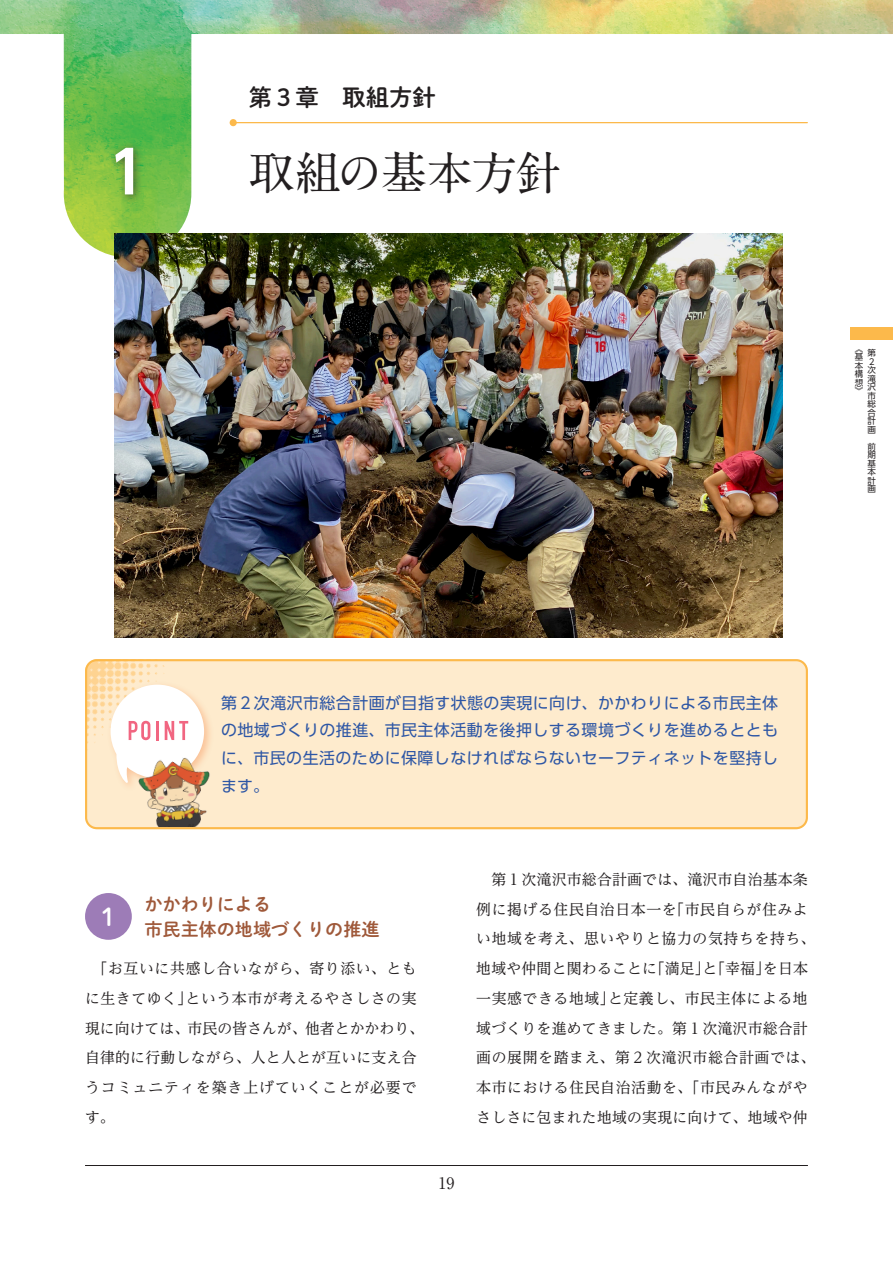
<style>
.page{position:relative;width:893px;height:1263px;background:#fff}
.page>*{position:absolute;margin:0;border:0;box-sizing:border-box;transform-origin:0 0}
.t1{font:700 58.5px "UD Shin Go Pr 6 De";color:#fff}
.t2{font:700 45.75px "A1 Mincho Std";letter-spacing:-.025em;color:#231f20}
.t3{font:23.4px "P Shuei M Go Std N B";color:#231f20}
.t4{font:18px/25.5px "P Shuei M Go Std N B";color:#9f593a}
.t5{font:15.9px/27.6px "UD Shin Go Pr 6 N";letter-spacing:.03em;color:#2d56a5;text-align:justify}
.t6{font:15.9px "Ryumin Pr 6 N";color:#231f20}
.t7{font:14.85px/29.7px "UD Reimin Pr 6 N";letter-spacing:.035em;color:#231f20;text-align:right}
.t8{font:14.85px/29.7px "UD Reimin Pr 6 N";letter-spacing:.015em;color:#231f20}
.t9{font:8.55px/8.6px "UD Shin Go Pr 6 N";color:#231f20;text-align:justify}
</style>
<div class="page">
<hr style="left:85px;top:1165px;width:723px;height:1px;background:#231f20">
<div style="left:850px;top:327px;width:43px;height:13px;background:#fcb94b"></div>
<div style="left:85px;top:659px;width:723px;height:170px;background:#feebcd;border-radius:13px"></div>
<img style="left:88px;top:662px;width:77px;height:81px">
<div style="left:106px;top:680px;width:108px;height:112px;background:#f58345;opacity:.4"></div>
<svg style="left:111px;top:685px;width:93px;height:98px;background:#fdefeb"></svg>
<img style="left:135px;top:754px;width:79px;height:72px">
<div style="left:85px;top:659px;width:723px;height:170px;border:2px solid #fcb94b;border-radius:11px"></div>
<img style="left:0;top:0;width:893px;height:257px">
<div style="left:109px;top:142px;width:34px;height:63px;background:#231f20;opacity:.6"></div>
<hr style="left:233px;top:122px;width:574px;height:1px;background:#fcb94b">
<div style="left:230px;top:119px;width:7px;height:7px;background:#fcb94b;border-radius:50%"></div>
<div style="left:85px;top:893px;width:47px;height:47px;background:#9d7cb7;border-radius:50%"></div>
<img style="left:115px;top:234px;width:667px;height:404px">
<h1 class="t1" style="left:108px;top:125px;width:40px">1</h1>
<h3 class="t3" style="left:249px;top:79px;width:189px">第３章　取組方針</h3>
<h2 class="t2" style="left:249px;top:135px;width:314px">取組の基本方針</h2>
<p class="t9" style="left:867px;top:348px;width:10px">第</p>
<p class="t9" style="left:855px;top:344px;width:10px">《</p>
<p class="t9" style="left:855px;top:353px;width:10px">基本構想</p>
<p class="t9" style="left:867px;top:357px;width:8px">２</p>
<p class="t9" style="left:867px;top:365px;width:10px">次滝沢市総合計画</p>
<p class="t9" style="left:867px;top:442px;width:10px">前期基本計画</p>
<p class="t9" style="left:855px;top:387px;width:10px">《</p>
<p class="t5" style="left:221px;top:688px;width:558px">第２次滝沢市総合計画が目指す状態の実現に向け、かかわりによる市民主体の地域づくりの推進、市民主体活動を後押しする環境づくりを進めるとともに、市民の生活のために保障しなければならないセーフティネットを堅持します。</p>
<p class="t4" style="left:101px;top:890px;width:280px;text-indent:43px">かかわりによる<br><sup>1</sup> 市民主体の地域づくりの推進</p>
<p class="t7" style="left:85px;top:953px;width:333px">　「お互いに共感し合いながら、寄り添い、ともという本市が考えるやさしさの実</p>
<p class="t8" style="left:85px;top:983px;width:341px">に生きてゆく」<br>現に向けては、市民の皆さんが、他者とかかわり、自律的に行動しながら、人と人とが互いに支え合うコミュニティを築き上げていくことが必要です。</p>
<p class="t6" style="left:438px;top:1170px;width:17px">19</p>
<p class="t8" style="left:476px;top:864px;width:333px;text-align:right">　第１次滝沢市総合計画では、滝沢市自治基本条「市民自らが住みよ</p>
<p class="t7" style="left:476px;top:894px;width:202px">例に掲げる住民自治日本一を</p>
<p class="t7" style="left:476px;top:923px;width:340px">い地域を考え、思いやりと協力の気持ちを持ち、</p>
<p class="t7" style="left:763px;top:953px;width:47px">を日本</p>
<p class="t7" style="left:650px;top:953px;width:122px">「満足 「と」 幸福」</p>
<p class="t8" style="left:608px;top:953px;width:201px;text-indent:-132px">地域や仲間と関わることに<br>と定義し、市民主体による地</p>
<p class="t7" style="left:476px;top:983px;width:340px;text-align:left">一実感できる地域」<br>域づくりを進めてきました。第１次滝沢市総合計画の展開を踏まえ、第２次滝沢市総合計画では、本市における住民自治活動を、「市民みんながやさしさに包まれた地域の実現に向けて、地域や仲</p>
</div>
